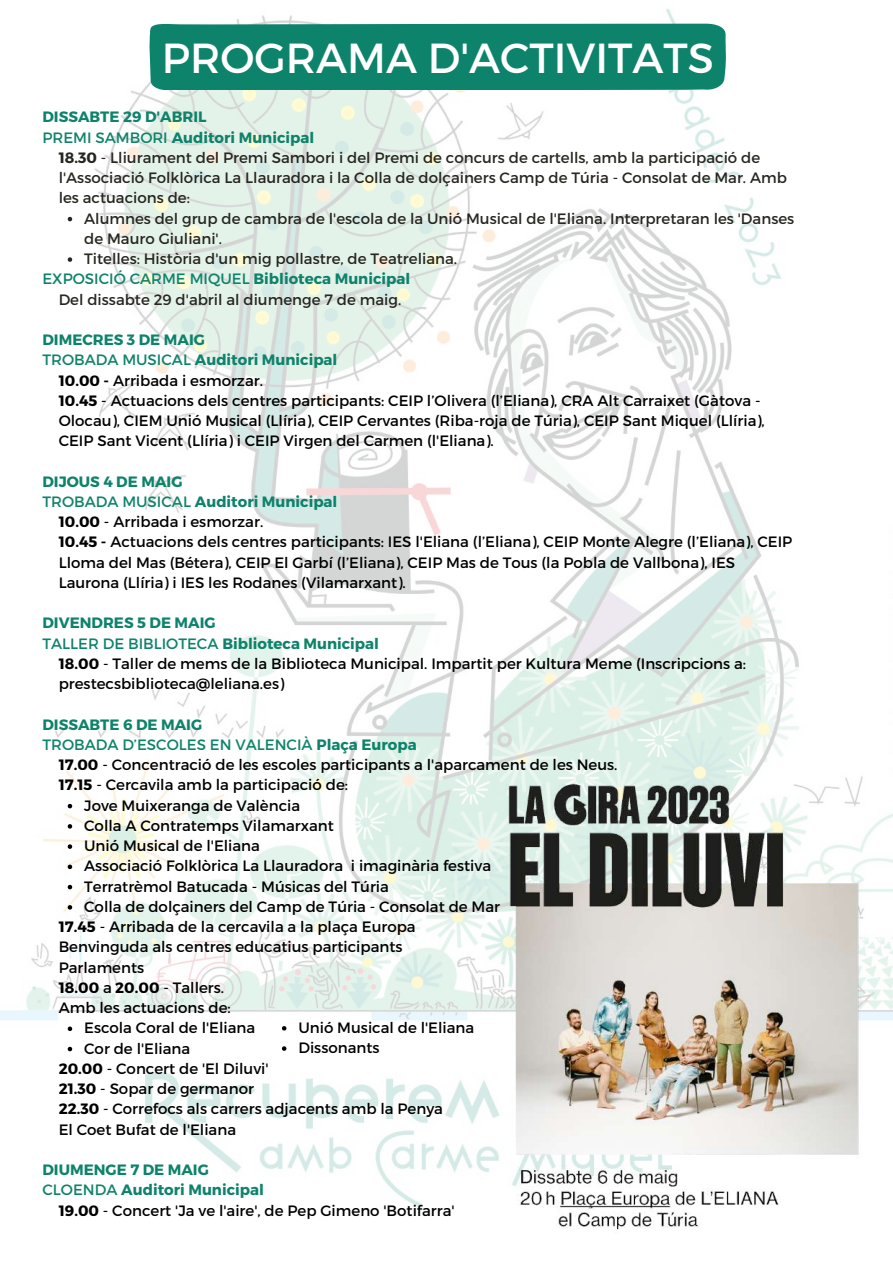
<style>
.page{position:relative;width:893px;height:1264px;background:#fff}
.page>*{position:absolute;margin:0;border:0;box-sizing:border-box;transform-origin:0 0}
.t1{font:42px "Montserrat";color:#fff}
.t2{font:15px/20.2px "Montserrat";color:#000}
.t3{font:15px/20.2px "Montserrat";color:#272620}
.t4{font:700 15px/20.2px "Montserrat";color:#0e836b}
.t5{font:15px "Montserrat";color:#0e836b}
.s1{font-weight:400}
.s2{font-weight:700}
</style>
<div class="page">
<img style="left:0;top:9px;width:892px;height:1199px">
<div style="left:149px;top:24px;width:576px;height:66px;background:#0e836b"></div>
<svg style="left:68px;top:217px;width:4px;height:4px"></svg>
<svg style="left:68px;top:257px;width:4px;height:5px"></svg>
<svg style="left:68px;top:803px;width:4px;height:5px"></svg>
<svg style="left:68px;top:824px;width:4px;height:4px"></svg>
<svg style="left:68px;top:844px;width:4px;height:4px"></svg>
<svg style="left:68px;top:864px;width:4px;height:5px"></svg>
<svg style="left:68px;top:884px;width:4px;height:5px"></svg>
<svg style="left:68px;top:905px;width:4px;height:4px"></svg>
<svg style="left:68px;top:1026px;width:4px;height:5px"></svg>
<svg style="left:68px;top:1046px;width:4px;height:5px"></svg>
<img style="left:493px;top:767px;width:374px;height:463px">
<svg style="left:282px;top:1026px;width:4px;height:4px"></svg>
<svg style="left:282px;top:1046px;width:4px;height:4px"></svg>
<h1 class="t1" style="left:162px;top:30px;width:553px">PROGRAMA D'ACTIVITATS</h1>
<p class="t4" style="left:42px;top:106px;width:273px">DISSABTE 29 D'ABRIL<br><span class="s1">PREMI SAMBORI</span> Auditori Municipal</p>
<p class="t3" style="left:59px;top:147px;width:729px"><span class="s2">18.30</span> - Lliurament del Premi Sambori i del Premi de concurs de cartells, amb la participació de l'Associació Folklòrica La Llauradora i la Colla de dolçainers Camp de Túria - Consolat de Mar. Amb les actuacions de:</p>
<p class="t3" style="left:84px;top:207px;width:711px">Alumnes del grup de cambra de l'escola de la Unió Musical de l'Eliana. Interpretaran les 'Danses de Mauro Giuliani'.<br>Titelles: Història d'un mig pollastre, de Teatreliana.</p>
<p class="t5" style="left:42px;top:269px;width:369px">EXPOSICIÓ CARME MIQUEL <span class="s2">Biblioteca Municipal</span></p>
<p class="t3" style="left:59px;top:288px;width:344px">Del dissabte 29 d'abril al diumenge 7 de maig.</p>
<p class="t4" style="left:42px;top:329px;width:296px">DIMECRES 3 DE MAIG<br><span class="s1">TROBADA MUSICAL</span> Auditori Municipal</p>
<p class="t2" style="left:59px;top:369px;width:707px"><span class="s2">10.00 -</span> Arribada i esmorzar.<br><span class="s2">10.45</span> - Actuacions dels centres participants: CEIP l’Olivera (l’Eliana), CRA Alt Carraixet (Gàtova - Olocau), CIEM Unió Musical (Llíria), CEIP Cervantes (Riba-roja de Túria), CEIP Sant Miquel (Llíria), CEIP Sant Vicent (Llíria) i CEIP Virgen del Carmen (l'Eliana).</p>
<p class="t4" style="left:42px;top:470px;width:296px">DIJOUS 4 DE MAIG<br><span class="s1">TROBADA MUSICAL</span> Auditori Municipal</p>
<p class="t2" style="left:59px;top:511px;width:735px"><span class="s2">10.00</span> - Arribada i esmorzar.<br><span class="s2">10.45 -</span> Actuacions dels centres participants: IES l'Eliana (l’Eliana), CEIP Monte Alegre (l’Eliana), CEIP Lloma del Mas (Bétera), CEIP El Garbí (l’Eliana), CEIP Mas de Tous (la Pobla de Vallbona), IES Laurona (Llíria) i IES les Rodanes (Vilamarxant).</p>
<p class="t4" style="left:42px;top:612px;width:338px">DIVENDRES 5 DE MAIG<br><span class="s1">TALLER DE BIBLIOTECA</span> Biblioteca Municipal</p>
<p class="t2" style="left:59px;top:652px;width:688px"><span class="s2">18.00</span> - Taller de mems de la Biblioteca Municipal. Impartit per Kultura Meme (Inscripcions a: prestecsbiblioteca@leliana.es)</p>
<p class="t4" style="left:42px;top:713px;width:375px">DISSABTE 6 DE MAIG<br><span class="s1">TROBADA D’ESCOLES EN VALENCIÀ</span> Plaça Europa</p>
<p class="t2" style="left:59px;top:754px;width:560px"><span class="s2">17.00</span> - Concentració de les escoles participants a l'aparcament de les Neus.<br><span class="s2">17.15</span> - Cercavila amb la participació de:</p>
<p class="t2" style="left:84px;top:794px;width:417px">Jove Muixeranga de València<br>Colla A Contratemps Vilamarxant<br>Unió Musical de l'Eliana<br>Associació Folklòrica La Llauradora i imaginària festiva Terratrèmol Batucada - Músicas del Túria<br>Colla de dolçainers del Camp de Túria - Consolat de Mar</p>
<p class="t2" style="left:59px;top:915px;width:358px"><span class="s2">17.45</span> - Arribada de la cercavila a la plaça Europa<br>Benvinguda als centres educatius participants<br>Parlaments<br><span class="s2">18.00</span> a <span class="s2">20.00</span> - Tallers.<br>Amb les actuacions de:</p>
<p class="t2" style="left:84px;top:1017px;width:172px">Escola Coral de l'Eliana<br>Cor de l'Eliana</p>
<p class="t2" style="left:298px;top:1016px;width:177px">Unió Musical de l'Eliana<br>Dissonants</p>
<p class="t2" style="left:59px;top:1057px;width:386px"><span class="s2">20.00</span> - Concert de 'El Diluvi'<br><span class="s2">21.30</span> - Sopar de germanor<br><span class="s2">22.30</span> - Correfocs als carrers adjacents amb la Penya<br>El Coet Bufat de l'Eliana</p>
<p class="t4" style="left:42px;top:1158px;width:223px">DIUMENGE 7 DE MAIG<br><span class="s1">CLOENDA</span> Auditori Municipal</p>
<p class="t2" style="left:59px;top:1199px;width:397px"><span class="s2">19.00</span> - Concert 'Ja ve l'aire', de Pep Gimeno 'Botifarra'</p>
</div>
